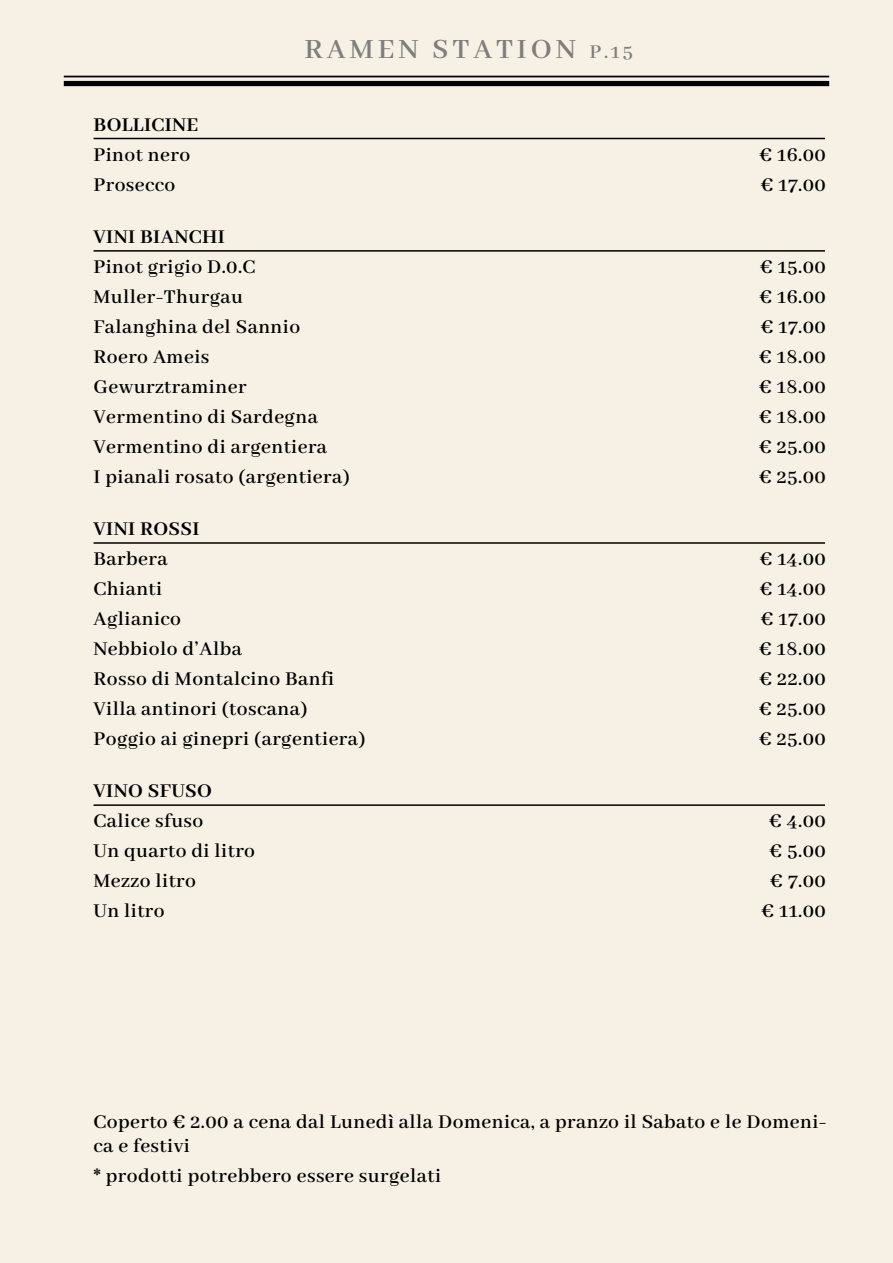
<style>
.page{position:relative;width:893px;height:1263px;background:#f7f1e5}
.page>*{position:absolute;margin:0;border:0;box-sizing:border-box;transform-origin:0 0}
.t1{font:600 30px "Abhaya Libre";letter-spacing:.13em;color:#7e7e7d}
.t2{font:600 21px/24px "Abhaya Libre";letter-spacing:.02em;color:#000}
.t3{font:700 21px "Abhaya Libre";letter-spacing:.02em;color:#000}
.s1{font-size:21px}
</style>
<div class="page">
<hr style="left:64px;top:76px;width:765px;height:1px;background:#000">
<div style="left:64px;top:81px;width:765px;height:5px;background:#000"></div>
<hr style="left:94px;top:138px;width:731px;height:1px;background:#000">
<hr style="left:94px;top:250px;width:731px;height:2px;background:#000">
<hr style="left:94px;top:542px;width:731px;height:2px;background:#000">
<hr style="left:94px;top:804px;width:731px;height:2px;background:#000">
<h1 class="t1" style="left:305px;top:32px;width:330px">RAMEN STATION <span class="s1">P.15</span></h1>
<p class="t3" style="left:94px;top:113px;width:106px">BOLLICINE</p>
<p class="t2" style="left:94px;top:143px;width:98px">Pinot nero</p>
<p class="t2" style="left:759px;top:143px;width:68px">€ 16.00</p>
<p class="t2" style="left:94px;top:173px;width:83px">Prosecco</p>
<p class="t2" style="left:761px;top:173px;width:66px">€ 17.00</p>
<p class="t3" style="left:94px;top:225px;width:133px">VINI BIANCHI</p>
<p class="t2" style="left:94px;top:256px;width:163px">Pinot grigio D.0.C</p>
<p class="t2" style="left:760px;top:256px;width:67px">€ 15.00</p>
<p class="t2" style="left:94px;top:286px;width:151px">Muller-Thurgau</p>
<p class="t2" style="left:759px;top:286px;width:68px">€ 16.00</p>
<p class="t2" style="left:94px;top:316px;width:208px">Falanghina del Sannio</p>
<p class="t2" style="left:761px;top:316px;width:66px">€ 17.00</p>
<p class="t2" style="left:94px;top:345px;width:117px">Roero Ameis</p>
<p class="t2" style="left:759px;top:345px;width:68px">€ 18.00</p>
<p class="t2" style="left:94px;top:375px;width:154px">Gewurztraminer</p>
<p class="t2" style="left:759px;top:375px;width:68px">€ 18.00</p>
<p class="t2" style="left:94px;top:405px;width:226px">Vermentino di Sardegna</p>
<p class="t2" style="left:759px;top:405px;width:68px">€ 18.00</p>
<p class="t2" style="left:94px;top:435px;width:235px">Vermentino di argentiera</p>
<p class="t2" style="left:759px;top:435px;width:68px">€ 25.00</p>
<p class="t2" style="left:94px;top:465px;width:258px">I pianali rosato (argentiera)</p>
<p class="t2" style="left:759px;top:465px;width:68px">€ 25.00</p>
<p class="t3" style="left:94px;top:517px;width:108px">VINI ROSSI</p>
<p class="t2" style="left:94px;top:548px;width:76px">Barbera</p>
<p class="t2" style="left:760px;top:548px;width:67px">€ 14.00</p>
<p class="t2" style="left:94px;top:578px;width:70px">Chianti</p>
<p class="t2" style="left:760px;top:578px;width:67px">€ 14.00</p>
<p class="t2" style="left:94px;top:608px;width:89px">Aglianico</p>
<p class="t2" style="left:761px;top:608px;width:66px">€ 17.00</p>
<p class="t2" style="left:94px;top:638px;width:150px">Nebbiolo d’Alba</p>
<p class="t2" style="left:759px;top:638px;width:68px">€ 18.00</p>
<p class="t2" style="left:94px;top:667px;width:242px">Rosso di Montalcino Banfi</p>
<p class="t2" style="left:759px;top:667px;width:68px">€ 22.00</p>
<p class="t2" style="left:94px;top:697px;width:215px">Villa antinori (toscana)</p>
<p class="t2" style="left:759px;top:697px;width:68px">€ 25.00</p>
<p class="t2" style="left:94px;top:727px;width:274px">Poggio ai ginepri (argentiera)</p>
<p class="t2" style="left:759px;top:727px;width:68px">€ 25.00</p>
<p class="t3" style="left:94px;top:779px;width:120px">VINO SFUSO</p>
<p class="t2" style="left:94px;top:810px;width:111px">Calice sfuso</p>
<p class="t2" style="left:769px;top:810px;width:58px">€ 4.00</p>
<p class="t2" style="left:94px;top:840px;width:163px">Un quarto di litro</p>
<p class="t2" style="left:770px;top:840px;width:58px">€ 5.00</p>
<p class="t2" style="left:94px;top:870px;width:104px">Mezzo litro</p>
<p class="t2" style="left:770px;top:870px;width:57px">€ 7.00</p>
<p class="t2" style="left:94px;top:900px;width:73px">Un litro</p>
<p class="t2" style="left:762px;top:900px;width:66px">€ 11.00</p>
<p class="t2" style="left:94px;top:1110px;width:735px">Coperto € 2.00 a cena dal Lunedì alla Domenica, a pranzo il Sabato e le Domeni&shy;ca e festivi</p>
<p class="t2" style="left:94px;top:1164px;width:349px">* prodotti potrebbero essere surgelati</p>
</div>
